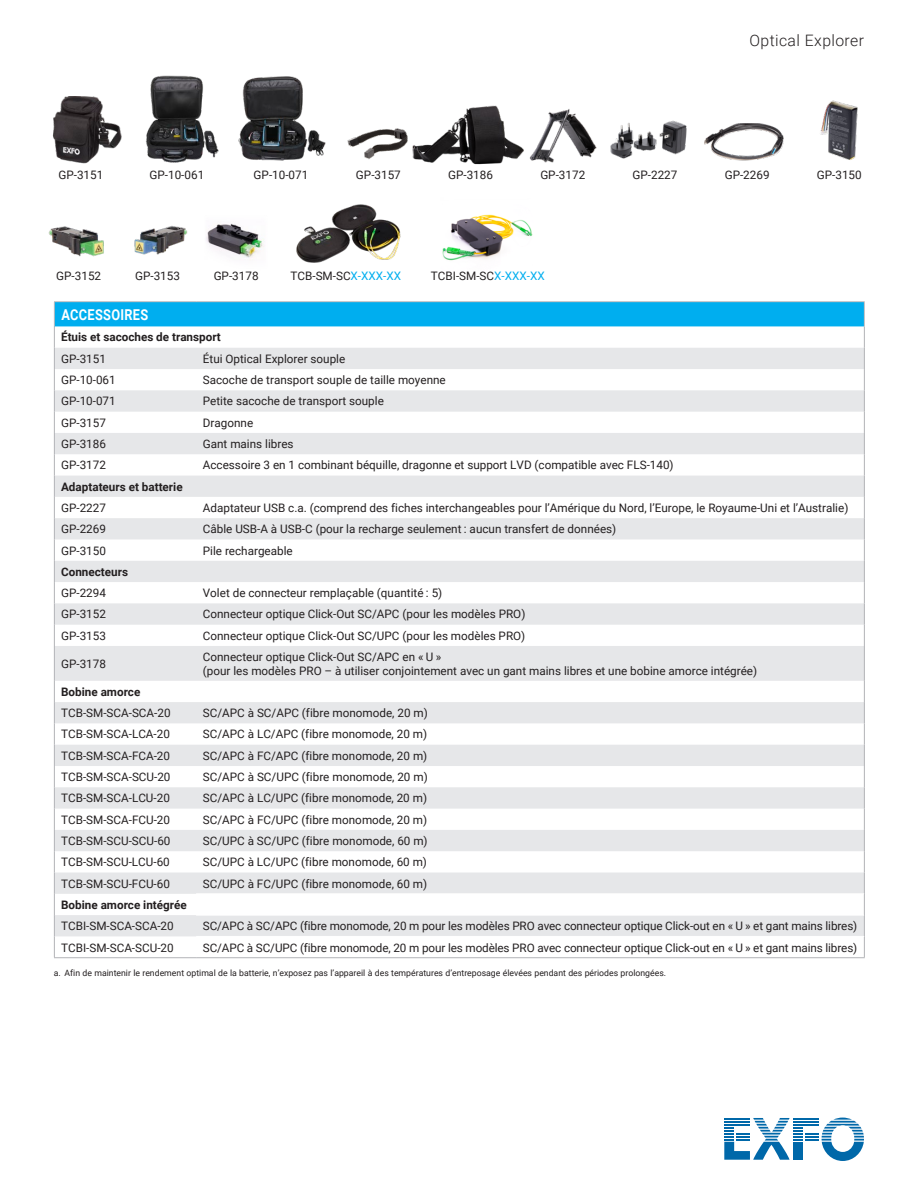
<style>
.page{position:relative;width:918px;height:1188px;background:#fff}
.page>*{position:absolute;margin:0;border:0;box-sizing:border-box;transform-origin:0 0}
.t1{font:300 15.75px "Roboto";letter-spacing:.025em;color:#231f20}
.t2{font:700 15px "Roboto";letter-spacing:.025em;color:#fff;scale:.85 1}
.t3{font:11.7px/13.5px "Roboto";color:#231f20}
.t4{font:700 11.7px "Roboto";color:#231f20}
.t5{font:8.7px "Roboto";color:#231f20}
.s1{color:#00aeef}
</style>
<div class="page">
<svg style="left:724px;top:1118px;width:140px;height:43px"></svg>
<hr style="left:724px;top:1124px;width:26px;height:2px;background:#0068a9">
<img style="left:206px;top:223px;width:58px;height:37px">
<img style="left:442px;top:214px;width:91px;height:47px">
<img style="left:529px;top:109px;width:68px;height:54px">
<img style="left:412px;top:105px;width:112px;height:60px">
<img style="left:146px;top:75px;width:73px;height:88px">
<img style="left:238px;top:76px;width:88px;height:85px">
<img style="left:610px;top:120px;width:77px;height:39px">
<img style="left:347px;top:128px;width:61px;height:31px">
<img style="left:704px;top:123px;width:80px;height:38px">
<img style="left:52px;top:97px;width:70px;height:67px">
<img style="left:48px;top:226px;width:56px;height:31px">
<img style="left:134px;top:225px;width:54px;height:30px">
<img style="left:296px;top:204px;width:105px;height:59px">
<img style="left:820px;top:100px;width:38px;height:60px">
<div style="left:54px;top:302px;width:810px;height:24px;background:#00aeef"></div>
<svg style="left:55px;top:348px;width:809px;height:588px;fill:#e6e7e9"></svg>
<hr style="left:54px;top:301px;width:142px;height:1px;background:#bcbdc0">
<hr style="left:196px;top:301px;width:669px;height:1px;background:#bcbdc0">
<svg style="left:54px;top:302px;width:1px;height:344px"></svg>
<svg style="left:864px;top:302px;width:1px;height:344px"></svg>
<hr style="left:54px;top:646px;width:1px;height:35px;background:#b2b3b7">
<hr style="left:864px;top:646px;width:1px;height:35px;background:#b2b3b7">
<svg style="left:54px;top:681px;width:1px;height:276px"></svg>
<svg style="left:864px;top:681px;width:1px;height:276px"></svg>
<hr style="left:54px;top:957px;width:142px;height:1px;background:#b2b3b7">
<hr style="left:196px;top:957px;width:669px;height:1px;background:#b2b3b7">
<hr style="left:196px;top:893px;width:668px;height:1px;background:#fff">
<hr style="left:196px;top:915px;width:668px;height:1px;background:#fff">
<h1 class="t1" style="left:750px;top:30px;width:116px">Optical Explorer</h1>
<p class="t3" style="left:58px;top:168px;width:46px">GP-3151</p>
<p class="t3" style="left:725px;top:168px;width:46px">GP-2269</p>
<p class="t3" style="left:150px;top:168px;width:56px">GP-10-061</p>
<p class="t3" style="left:254px;top:168px;width:56px">GP-10-071</p>
<p class="t3" style="left:356px;top:168px;width:46px">GP-3157</p>
<p class="t3" style="left:448px;top:168px;width:46px">GP-3186</p>
<p class="t3" style="left:540px;top:168px;width:46px">GP-3172</p>
<p class="t3" style="left:633px;top:168px;width:46px">GP-2227</p>
<p class="t3" style="left:56px;top:269px;width:46px">GP-3152</p>
<p class="t3" style="left:135px;top:269px;width:46px">GP-3153</p>
<p class="t3" style="left:291px;top:269px;width:112px">TCB-SM-SC<span class="s1">X-XXX-XX</span></p>
<p class="t3" style="left:431px;top:269px;width:115px">TCBI-SM-SC<span class="s1">X-XXX-XX</span></p>
<p class="t3" style="left:214px;top:269px;width:46px">GP-3178</p>
<p class="t3" style="left:817px;top:168px;width:46px">GP-3150</p>
<p class="t2" style="left:61px;top:304px;width:104px">ACCESSOIRES</p>
<p class="t4" style="left:61px;top:329px;width:161px">Étuis et sacoches de transport</p>
<p class="t3" style="left:61px;top:351px;width:46px">GP-3151</p>
<p class="t3" style="left:203px;top:351px;width:144px">Étui Optical Explorer souple</p>
<p class="t3" style="left:61px;top:373px;width:56px">GP-10-061</p>
<p class="t3" style="left:203px;top:373px;width:244px">Sacoche de transport souple de taille moyenne</p>
<p class="t3" style="left:61px;top:394px;width:56px">GP-10-071</p>
<p class="t3" style="left:203px;top:394px;width:183px">Petite sacoche de transport souple</p>
<p class="t3" style="left:61px;top:415px;width:46px">GP-3157</p>
<p class="t3" style="left:203px;top:415px;width:52px">Dragonne</p>
<p class="t3" style="left:61px;top:437px;width:46px">GP-3186</p>
<p class="t3" style="left:203px;top:437px;width:92px">Gant mains libres</p>
<p class="t3" style="left:61px;top:458px;width:46px">GP-3172</p>
<p class="t3" style="left:203px;top:458px;width:472px">Accessoire 3 en 1 combinant béquille, dragonne et support LVD (compatible avec FLS-140)</p>
<p class="t4" style="left:61px;top:478px;width:123px">Adaptateurs et batterie</p>
<p class="t3" style="left:61px;top:501px;width:46px">GP-2227</p>
<p class="t3" style="left:203px;top:501px;width:647px">Adaptateur USB c.a. (comprend des fiches interchangeables pour l’Amérique du Nord, l’Europe, le Royaume-Uni et l’Australie)</p>
<p class="t3" style="left:61px;top:522px;width:46px">GP-2269</p>
<p class="t3" style="left:203px;top:522px;width:415px">Câble USB-A à USB-C (pour la recharge seulement : aucun transfert de données)</p>
<p class="t3" style="left:61px;top:543px;width:46px">GP-3150</p>
<p class="t3" style="left:203px;top:543px;width:91px">Pile rechargeable</p>
<p class="t4" style="left:61px;top:563px;width:68px">Connecteurs</p>
<p class="t3" style="left:61px;top:586px;width:46px">GP-2294</p>
<p class="t3" style="left:203px;top:586px;width:241px">Volet de connecteur remplaçable (quantité : 5)</p>
<p class="t3" style="left:61px;top:607px;width:46px">GP-3152</p>
<p class="t3" style="left:203px;top:607px;width:324px">Connecteur optique Click-Out SC/APC (pour les modèles PRO)</p>
<p class="t3" style="left:61px;top:628px;width:46px">GP-3153</p>
<p class="t3" style="left:203px;top:628px;width:324px">Connecteur optique Click-Out SC/UPC (pour les modèles PRO)</p>
<p class="t3" style="left:61px;top:656px;width:46px">GP-3178</p>
<p class="t3" style="left:203px;top:650px;width:556px">Connecteur optique Click-Out SC/APC en « U »<br>(pour les modèles PRO – à utiliser conjointement avec un gant mains libres et une bobine amorce intégrée)</p>
<p class="t4" style="left:61px;top:683px;width:81px">Bobine amorce</p>
<p class="t3" style="left:61px;top:706px;width:111px">TCB-SM-SCA-SCA-20</p>
<p class="t3" style="left:203px;top:706px;width:226px">SC/APC à SC/APC (fibre monomode, 20 m)</p>
<p class="t3" style="left:61px;top:727px;width:110px">TCB-SM-SCA-LCA-20</p>
<p class="t3" style="left:203px;top:727px;width:226px">SC/APC à LC/APC (fibre monomode, 20 m)</p>
<p class="t3" style="left:61px;top:748px;width:111px">TCB-SM-SCA-FCA-20</p>
<p class="t3" style="left:203px;top:748px;width:226px">SC/APC à FC/APC (fibre monomode, 20 m)</p>
<p class="t3" style="left:61px;top:770px;width:111px">TCB-SM-SCA-SCU-20</p>
<p class="t3" style="left:203px;top:770px;width:226px">SC/APC à SC/UPC (fibre monomode, 20 m)</p>
<p class="t3" style="left:61px;top:791px;width:110px">TCB-SM-SCA-LCU-20</p>
<p class="t3" style="left:203px;top:791px;width:226px">SC/APC à LC/UPC (fibre monomode, 20 m)</p>
<p class="t3" style="left:61px;top:812px;width:110px">TCB-SM-SCA-FCU-20</p>
<p class="t3" style="left:203px;top:812px;width:226px">SC/APC à FC/UPC (fibre monomode, 20 m)</p>
<p class="t3" style="left:61px;top:834px;width:111px">TCB-SM-SCU-SCU-60</p>
<p class="t3" style="left:203px;top:834px;width:226px">SC/UPC à SC/UPC (fibre monomode, 60 m)</p>
<p class="t3" style="left:61px;top:855px;width:110px">TCB-SM-SCU-LCU-60</p>
<p class="t3" style="left:203px;top:855px;width:226px">SC/UPC à LC/UPC (fibre monomode, 60 m)</p>
<p class="t3" style="left:61px;top:876px;width:110px">TCB-SM-SCU-FCU-60</p>
<p class="t3" style="left:203px;top:876px;width:226px">SC/UPC à FC/UPC (fibre monomode, 60 m)</p>
<p class="t4" style="left:61px;top:897px;width:127px">Bobine amorce intégrée</p>
<p class="t3" style="left:61px;top:919px;width:114px">TCBI-SM-SCA-SCA-20</p>
<p class="t3" style="left:203px;top:919px;width:656px">SC/APC à SC/APC (fibre monomode, 20 m pour les modèles PRO avec connecteur optique Click-out en « U » et gant mains libres)</p>
<p class="t3" style="left:61px;top:940px;width:114px">TCBI-SM-SCA-SCU-20</p>
<p class="t3" style="left:203px;top:940px;width:656px">SC/APC à SC/UPC (fibre monomode, 20 m pour les modèles PRO avec connecteur optique Click-out en « U » et gant mains libres)</p>
<p class="t5" style="left:54px;top:967px;width:614px">a. Afin de maintenir le rendement optimal de la batterie, n’exposez pas l’appareil à des températures d’entreposage élevées pendant des périodes prolongées.</p>
</div>
